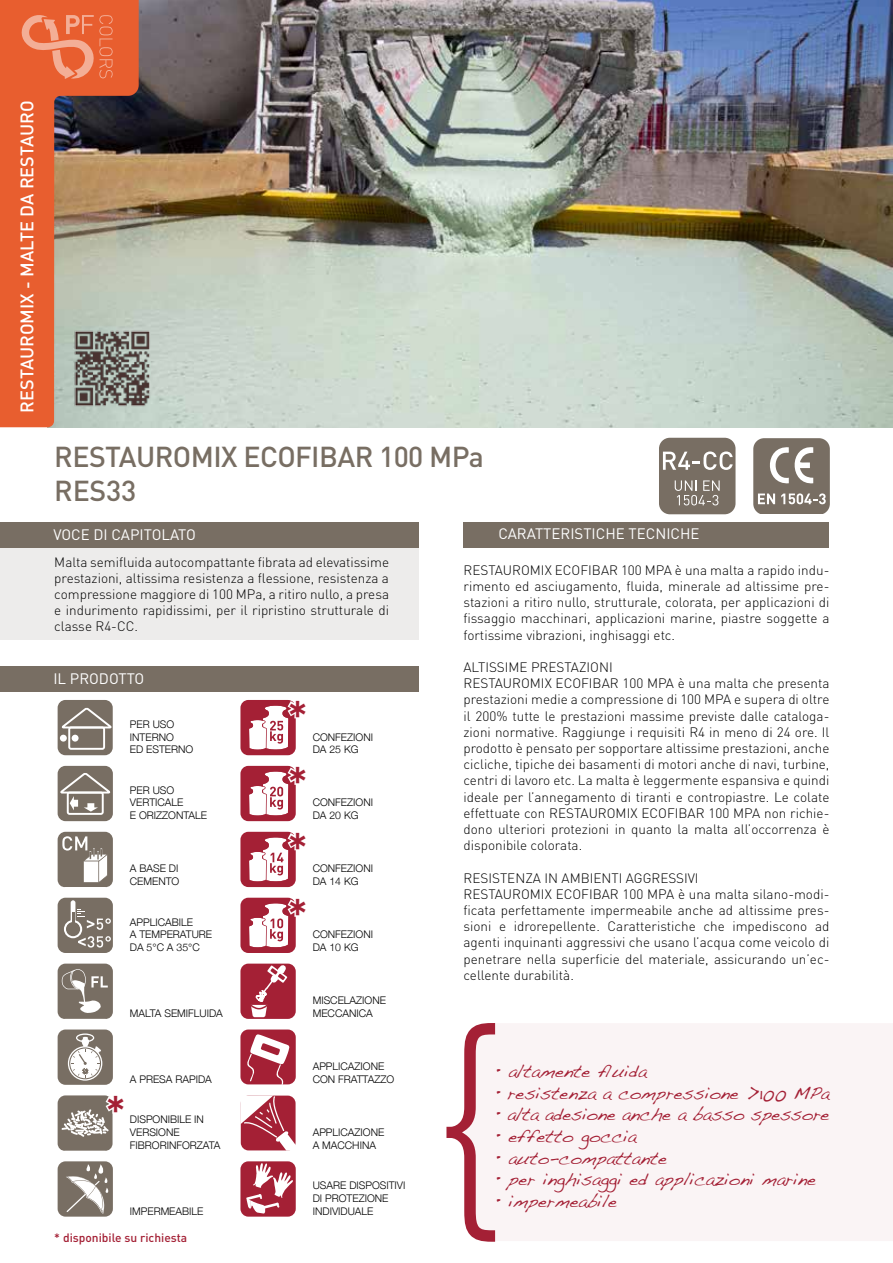
<style>
.page{position:relative;width:893px;height:1263px;background:#fff}
.page>*{position:absolute;margin:0;border:0;box-sizing:border-box;transform-origin:0 0}
.t1{font:500 43.5px "DIN";color:#a42035}
.t2{font:500 28.5px/34.2px "DIN";letter-spacing:-.02em;color:#786e63}
.t3{font:18px "Handwriting Dakota";color:#a42035}
.t4{font:500 18px "DIN";color:#fff}
.t5{font:15px "DIN";color:#fff}
.t6{font:300 13.5px/16.2px "DIN";color:#000;text-align:justify}
.t7{font:500 12px "DIN";color:#a42035}
.t8{font:300 10.5px/12.6px "Helvetica Neue";color:#000}
</style>
<div class="page">
<div style="left:0;top:522px;width:419px;height:118px;background:#edeceb"></div>
<div style="left:0;top:522px;width:419px;height:25px;background:#786e63"></div>
<div style="left:463px;top:522px;width:366px;height:25px;background:#786e63"></div>
<div style="left:495px;top:1023px;width:398px;height:218px;background:#faf4f5"></div>
<svg style="left:446px;top:1023px;width:49px;height:219px"></svg>
<img style="left:139px;top:0;width:754px;height:427px">
<div style="left:753px;top:438px;width:76px;height:76px;background:#786e63;border-radius:11px"></div>
<svg style="left:770px;top:447px;width:43px;height:37px"></svg>
<svg style="left:758px;top:493px;width:17px;height:11px"></svg>
<svg style="left:781px;top:493px;width:45px;height:11px"></svg>
<svg style="left:0;top:0;width:139px;height:427px;background:#c17555"></svg>
<div style="left:659px;top:438px;width:76px;height:76px;background:#786e63;border-radius:11px"></div>
<svg style="left:663px;top:451px;width:70px;height:19px"></svg>
<svg style="left:675px;top:480px;width:45px;height:25px"></svg>
<img style="left:70px;top:325px;width:85px;height:85px">
<svg style="left:20px;top:14px;width:93px;height:65px;background:#eb754d"></svg>
<div style="left:58px;top:700px;width:55px;height:55px;background:#786e63;border-radius:8px"></div>
<div style="left:240px;top:700px;width:56px;height:55px;background:#a42035;border-radius:8px"></div>
<div style="left:58px;top:766px;width:55px;height:55px;background:#786e63;border-radius:8px"></div>
<svg style="left:60px;top:773px;width:50px;height:42px"></svg>
<div style="left:240px;top:766px;width:56px;height:55px;background:#a42035;border-radius:8px"></div>
<svg style="left:58px;top:832px;width:55px;height:56px"></svg>
<div style="left:240px;top:832px;width:56px;height:55px;background:#a42035;border-radius:8px"></div>
<div style="left:58px;top:898px;width:55px;height:55px;background:#786e63;border-radius:8px"></div>
<svg style="left:64px;top:920px;width:18px;height:18px"></svg>
<svg style="left:71px;top:900px;width:4px;height:32px"></svg>
<div style="left:66px;top:922px;width:14px;height:14px;background:#786e63;border-radius:50%"></div>
<hr style="left:72px;top:912px;width:2px;height:21px;background:#786e63">
<svg style="left:78px;top:936px;width:33px;height:11px"></svg>
<svg style="left:77px;top:909px;width:34px;height:21px"></svg>
<div style="left:240px;top:898px;width:56px;height:55px;background:#a42035;border-radius:8px"></div>
<svg style="left:58px;top:963px;width:55px;height:56px;background:#8f867d"></svg>
<div style="left:240px;top:963px;width:56px;height:56px;background:#a42035;border-radius:8px"></div>
<svg style="left:251px;top:965px;width:36px;height:52px"></svg>
<div style="left:58px;top:1029px;width:55px;height:56px;background:#786e63;border-radius:8px"></div>
<svg style="left:68px;top:1033px;width:34px;height:47px"></svg>
<div style="left:240px;top:1029px;width:56px;height:55px;background:#a42035;border-radius:8px"></div>
<svg style="left:245px;top:1034px;width:45px;height:51px"></svg>
<svg style="left:240px;top:1095px;width:56px;height:56px"></svg>
<div style="left:58px;top:1161px;width:55px;height:55px;background:#786e63;border-radius:8px"></div>
<svg style="left:66px;top:1164px;width:43px;height:50px"></svg>
<div style="left:240px;top:1161px;width:56px;height:55px;background:#a42035;border-radius:8px"></div>
<svg style="left:246px;top:1162px;width:47px;height:51px"></svg>
<svg style="left:248px;top:765px;width:48px;height:51px"></svg>
<svg style="left:0;top:666px;width:419px;height:84px"></svg>
<svg style="left:248px;top:897px;width:48px;height:51px"></svg>
<svg style="left:248px;top:831px;width:48px;height:51px"></svg>
<svg style="left:58px;top:1095px;width:55px;height:56px;background:#958e85"></svg>
<h3 class="t4" style="left:15px;top:413px;width:314px;rotate:-90deg">RESTAUROMIX - MALTE DA RESTAURO</h3>
<h2 class="t2" style="left:54px;top:438px;width:431px">RESTAUROMIX ECOFIBAR 100 MPa<br>RES33</h2>
<p class="t5" style="left:53px;top:525px;width:144px">VOCE DI CAPITOLATO</p>
<p class="t5" style="left:498px;top:525px;width:203px">CARATTERISTICHE TECNICHE</p>
<p class="t6" style="left:54px;top:553px;width:336px">Malta semifluida autocompattante fibrata ad elevatissime prestazioni, altissima resistenza a flessione, resistenza a compressione maggiore di 100 MPa, a ritiro nullo, a presa e indurimento rapidissimi, per il ripristino strutturale di classe R4-CC.</p>
<p class="t6" style="left:463px;top:562px;width:367px">RESTAUROMIX ECOFIBAR 100 MPA è una malta a rapido indu&shy;rimento ed asciugamento, fluida, minerale ad altissime pre&shy;stazioni a ritiro nullo, strutturale, colorata, per applicazioni di fissaggio macchinari, applicazioni marine, piastre soggette a fortissime vibrazioni, inghisaggi etc.</p>
<p class="t6" style="left:463px;top:659px;width:367px;text-align:left">ALTISSIME PRESTAZIONI<br>RESTAUROMIX ECOFIBAR 100 MPA è una malta che presenta prestazioni medie a compressione di 100 MPA e supera di oltre il 200% tutte le prestazioni massime previste dalle cataloga&shy;zioni normative. Raggiunge i requisiti R4 in meno di 24 ore. Il prodotto è pensato per sopportare altissime prestazioni, anche cicliche, tipiche dei basamenti di motori anche di navi, turbine, centri di lavoro etc. La malta è leggermente espansiva e quindi ideale per l’annegamento di tiranti e contropiastre. Le colate effettuate con RESTAUROMIX ECOFIBAR 100 MPA non richie&shy;dono ulteriori protezioni in quanto la malta all’occorrenza è disponibile colorata.</p>
<p class="t6" style="left:463px;top:869px;width:367px;text-align:left">RESISTENZA IN AMBIENTI AGGRESSIVI<br>RESTAUROMIX ECOFIBAR 100 MPA è una malta silano-modi&shy;ficata perfettamente impermeabile anche ad altissime pres&shy;sioni e idrorepellente. Caratteristiche che impediscono ad agenti inquinanti aggressivi che usano l’acqua come veicolo di penetrare nella superficie del materiale, assicurando un’ec&shy;cellente durabilità.</p>
<p class="t5" style="left:53px;top:669px;width:93px">IL PRODOTTO</p>
<h1 class="t1" style="left:287px;top:688px;width:23px">*</h1>
<p class="t8" style="left:130px;top:717px;width:65px">PER USO<br>INTERNO<br>ED ESTERNO</p>
<p class="t8" style="left:313px;top:730px;width:62px">CONFEZIONI<br>DA 25 KG</p>
<h1 class="t1" style="left:287px;top:754px;width:23px">*</h1>
<p class="t8" style="left:130px;top:783px;width:79px">PER USO<br>VERTICALE<br>E ORIZZONTALE</p>
<p class="t8" style="left:313px;top:796px;width:62px">CONFEZIONI<br>DA 20 KG</p>
<h1 class="t1" style="left:287px;top:820px;width:23px">*</h1>
<p class="t8" style="left:130px;top:861px;width:51px">A BASE DI<br>CEMENTO</p>
<p class="t8" style="left:313px;top:861px;width:62px">CONFEZIONI<br>DA 14 KG</p>
<p class="t8" style="left:130px;top:915px;width:84px">APPLICABILE<br>A TEMPERATURE<br>DA 5°C A 35°C</p>
<h1 class="t1" style="left:287px;top:886px;width:23px">*</h1>
<p class="t8" style="left:313px;top:927px;width:62px">CONFEZIONI<br>DA 10 KG</p>
<p class="t8" style="left:130px;top:1006px;width:94px">MALTA SEMIFLUIDA</p>
<p class="t8" style="left:130px;top:1072px;width:83px">A PRESA RAPIDA</p>
<h1 class="t1" style="left:105px;top:1083px;width:23px">*</h1>
<p class="t8" style="left:130px;top:1112px;width:92px">DISPONIBILE IN<br>VERSIONE<br>FIBRORINFORZATA</p>
<p class="t8" style="left:130px;top:1204px;width:75px">IMPERMEABILE</p>
<p class="t7" style="left:54px;top:1229px;width:134px">* disponibile su richiesta</p>
<p class="t8" style="left:313px;top:993px;width:75px">MISCELAZIONE<br>MECCANICA</p>
<p class="t8" style="left:313px;top:1059px;width:83px">APPLICAZIONE<br>CON FRATTAZZO</p>
<p class="t8" style="left:313px;top:1125px;width:73px">APPLICAZIONE<br>A MACCHINA</p>
<p class="t8" style="left:313px;top:1178px;width:94px">USARE DISPOSITIVI<br>DI PROTEZIONE<br>INDIVIDUALE</p>
<h3 class="t3" style="left:496px;top:1060px;width:152px">• altamente fluida</h3>
<h3 class="t3" style="left:496px;top:1082px;width:334px">• resistenza a compressione &gt;100 MPa</h3>
<h3 class="t3" style="left:496px;top:1103px;width:334px">• alta adesione anche a basso spessore</h3>
<h3 class="t3" style="left:496px;top:1125px;width:141px">• effetto goccia</h3>
<h3 class="t3" style="left:496px;top:1147px;width:172px">• auto-compattante</h3>
<h3 class="t3" style="left:496px;top:1168px;width:321px">• per inghisaggi ed applicazioni marine</h3>
<h3 class="t3" style="left:496px;top:1190px;width:122px">• impermeabile</h3>
</div>
